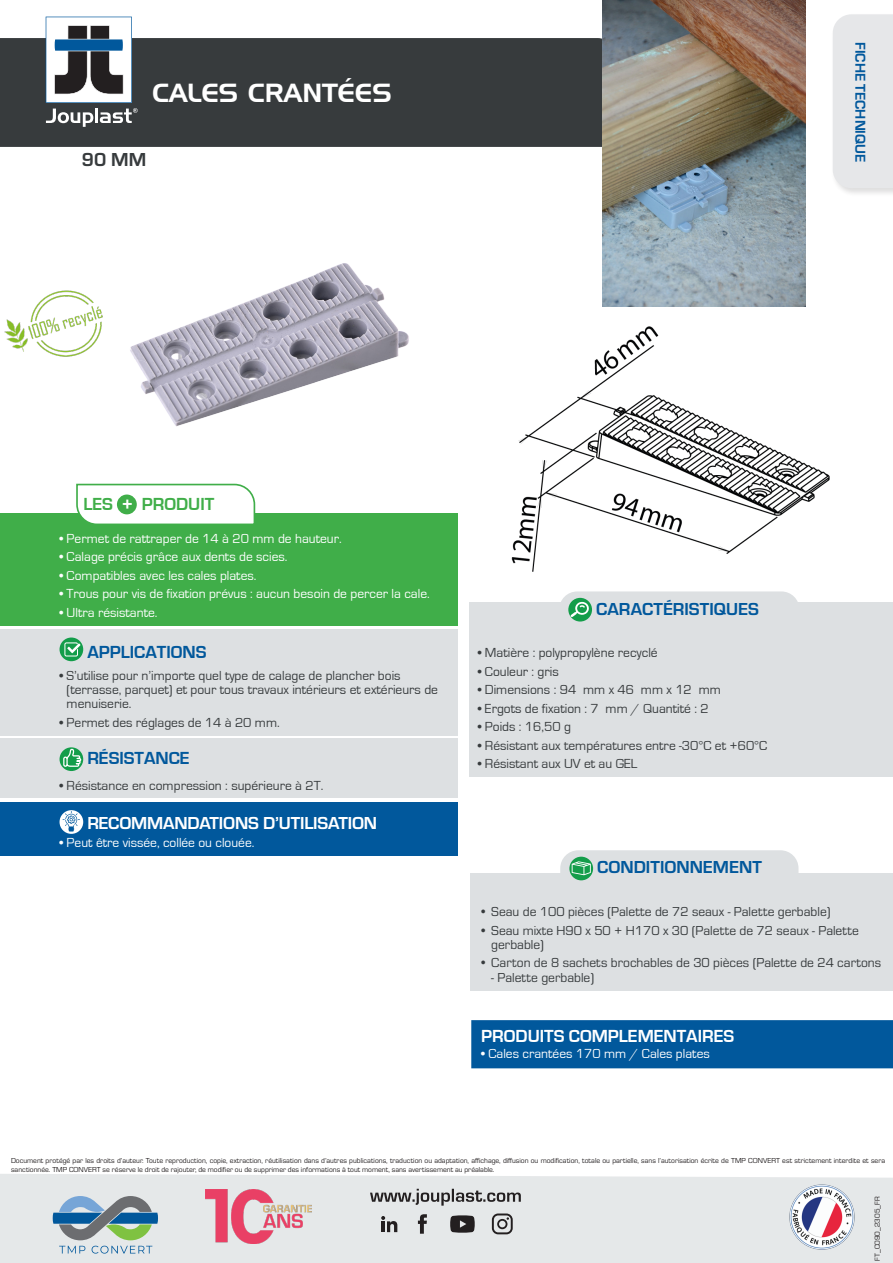
<style>
.page{position:relative;width:893px;height:1263px;background:#fff}
.page>*{position:absolute;margin:0;border:0;box-sizing:border-box;transform-origin:0 0}
.Nom_générique{font:25.5px "Handel Gothic BT";color:#fff}
.Désignation{font:700 19.5px "Eurostile";color:#373b3d}
.t1{font:700 18px "Eurostile";color:#01589c}
.Specifique{font:700 18px "Eurostile";letter-spacing:-.01em;color:#fff}
.t2{font:700 18px "Eurostile";color:#fff}
.t3{font:700 18px "Eurostile";color:#01589c}
.t4{font:700 18px "Eurostile";color:#40ae49}
.t5{font:700 14.7px "Eurostile";color:#01589c}
.Specifique-2{font:13.5px/14.2px "Eurostile";color:#373b3d}
.Specifique-3{font:13.5px "Eurostile";color:#fff}
.t6{font:13.5px/14.2px "Eurostile";color:#373b3d}
.t7{font:7.5px/9px "Eurostile";color:#231f20}
.s1{color:#fff}
</style>
<div class="page">
<div style="left:0;top:1174px;width:893px;height:89px;background:#e5e8e9"></div>
<div style="left:0;top:38px;width:602px;height:109px;background:#373b3d"></div>
<svg style="left:53px;top:1196px;width:105px;height:44px;background:#84a2aa"></svg>
<svg style="left:59px;top:1246px;width:26px;height:7px"></svg>
<svg style="left:92px;top:1246px;width:60px;height:7px"></svg>
<img style="left:789px;top:1184px;width:66px;height:66px">
<img style="left:205px;top:1189px;width:106px;height:54px">
<svg style="left:370px;top:1189px;width:151px;height:16px;background:#aaabac"></svg>
<svg style="left:450px;top:1215px;width:25px;height:18px"></svg>
<svg style="left:381px;top:1216px;width:16px;height:16px"></svg>
<svg style="left:418px;top:1214px;width:9px;height:20px"></svg>
<svg style="left:492px;top:1213px;width:21px;height:21px"></svg>
<div style="left:470px;top:873px;width:423px;height:117px;background:#dde0e2"></div>
<div style="left:560px;top:850px;width:238px;height:42px;background:#dde0e2;border-radius:18px"></div>
<svg style="left:569px;top:857px;width:24px;height:23px"></svg>
<svg style="left:572px;top:861px;width:19px;height:14px"></svg>
<div style="left:469px;top:603px;width:424px;height:174px;background:#dde0e2"></div>
<div style="left:559px;top:591px;width:240px;height:42px;background:#dde0e2;border-radius:18px"></div>
<div style="left:568px;top:598px;width:24px;height:23px;background:#139d4a;border-radius:50%"></div>
<svg style="left:571px;top:602px;width:18px;height:15px"></svg>
<img style="left:602px;top:1px;width:203px;height:306px">
<div style="left:830px;top:13px;width:63px;height:184px;background:#231f20;opacity:.15"></div>
<div style="left:833px;top:14px;width:60px;height:174px;background:#e6e7e9"></div>
<img style="left:511px;top:326px;width:318px;height:246px">
<svg style="left:46px;top:17px;width:92px;height:110px"></svg>
<img style="left:4px;top:290px;width:99px;height:67px">
<img style="left:130px;top:263px;width:279px;height:164px">
<div style="left:0;top:513px;width:458px;height:112px;background:#40ae49"></div>
<div style="left:0;top:629px;width:458px;height:106px;background:#dde0e2"></div>
<svg style="left:60px;top:637px;width:23px;height:24px"></svg>
<svg style="left:64px;top:642px;width:16px;height:14px"></svg>
<div style="left:0;top:739px;width:458px;height:59px;background:#dde0e2"></div>
<div style="left:60px;top:747px;width:23px;height:24px;background:#139d4a;border-radius:50%"></div>
<svg style="left:63px;top:747px;width:19px;height:20px"></svg>
<div style="left:0;top:802px;width:458px;height:53px;background:#01589c"></div>
<svg style="left:60px;top:810px;width:23px;height:24px"></svg>
<svg style="left:63px;top:811px;width:17px;height:20px"></svg>
<svg style="left:76px;top:483px;width:180px;height:41px"></svg>
<div style="left:117px;top:494px;width:20px;height:20px;background:#40ae49;border-radius:50%"></div>
<div style="left:471px;top:1020px;width:422px;height:48px;background:#01589c"></div>
<p class="Nom_générique" style="left:152px;top:78px;width:241px">CALES CRANTÉES</p>
<p class="Désignation" style="left:82px;top:146px;width:66px">90 MM</p>
<p class="t5" style="left:871px;top:42px;width:122px;rotate:90deg">FICHE TECHNIQUE</p>
<p class="t4" style="left:83px;top:495px;width:132px">LES <span class="s1">+</span> PRODUIT</p>
<p class="Specifique-3" style="left:60px;top:531px;width:284px">• Permet de rattraper de 14 à 20 mm de hauteur.</p>
<p class="Specifique-3" style="left:60px;top:550px;width:229px">• Calage précis grâce aux dents de scies.</p>
<p class="Specifique-3" style="left:60px;top:568px;width:198px">• Compatibles avec les cales plates.</p>
<p class="Specifique-3" style="left:60px;top:587px;width:372px">• Trous pour vis de fixation prévus : aucun besoin de percer la cale.</p>
<p class="Specifique-3" style="left:60px;top:605px;width:100px">• Ultra résistante.</p>
<p class="t3" style="left:87px;top:642px;width:121px">APPLICATIONS</p>
<p class="Specifique-2" style="left:67px;top:668px;width:373px;text-indent:-7px">• S’utilise pour n’importe quel type de calage de plancher bois (terrasse, parquet) et pour tous travaux intérieurs et extérieurs de menuiserie.</p>
<p class="Specifique-2" style="left:60px;top:715px;width:222px">• Permet des réglages de 14 à 20 mm.</p>
<p class="t3" style="left:87px;top:748px;width:104px">RÉSISTANCE</p>
<p class="Specifique-2" style="left:60px;top:778px;width:265px">• Résistance en compression : supérieure à 2T.</p>
<p class="Specifique" style="left:87px;top:810px;width:291px">RECOMMANDATIONS D’UTILISATION</p>
<p class="Specifique-3" style="left:60px;top:835px;width:196px">• Peut être vissée, collée ou clouée.</p>
<p class="t1" style="left:596px;top:596px;width:164px">CARACTÉRISTIQUES</p>
<p class="Specifique-2" style="left:478px;top:646px;width:181px">• Matière : polypropylène recyclé</p>
<p class="Specifique-2" style="left:478px;top:664px;width:82px">• Couleur : gris</p>
<p class="Specifique-2" style="left:478px;top:683px;width:245px">• Dimensions : 94 mm x 46 mm x 12 mm</p>
<p class="Specifique-2" style="left:478px;top:701px;width:232px">• Ergots de fixation : 7 mm / Quantité : 2</p>
<p class="Specifique-2" style="left:478px;top:720px;width:95px">• Poids : 16,50 g</p>
<p class="Specifique-2" style="left:478px;top:738px;width:291px">• Résistant aux températures entre -30°C et +60°C</p>
<p class="Specifique-2" style="left:478px;top:757px;width:161px">• Résistant aux UV et au GEL</p>
<p class="t1" style="left:597px;top:854px;width:166px">CONDITIONNEMENT</p>
<p class="t6" style="left:479px;top:904px;width:353px">• Seau de 100 pièces (Palette de 72 seaux - Palette gerbable)</p>
<p class="t6" style="left:491px;top:922px;width:369px;text-indent:-12px">• Seau mixte H90 x 50 + H170 x 30 (Palette de 72 seaux - Palette gerbable)</p>
<p class="t6" style="left:479px;top:955px;width:404px">• Carton de 8 sachets brochables de 30 pièces (Palette de 24 cartons</p>
<p class="t6" style="left:491px;top:969px;width:104px">- Palette gerbable)</p>
<p class="t2" style="left:481px;top:1026px;width:254px">PRODUITS COMPLEMENTAIRES</p>
<p class="Specifique-3" style="left:481px;top:1047px;width:230px">• Cales crantées 170 mm / Cales plates</p>
<p class="t7" style="left:11px;top:1156px;width:875px">Document protégé par les droits d’auteur. Toute reproduction, copie, extraction, réutilisation dans d’autres publications, traduction ou adaptation, affichage, diffusion ou modification, totale ou partielle, sans l’autorisation écrite de TMP CONVERT est strictement interdite et sera sanctionnée. TMP CONVERT se réserve le droit de rajouter, de modifier ou de supprimer des informations à tout moment, sans avertissement au préalable.</p>
<p class="t7" style="left:872px;top:1261px;width:66px;rotate:-90deg">FT_C090_2305_FR</p>
</div>
